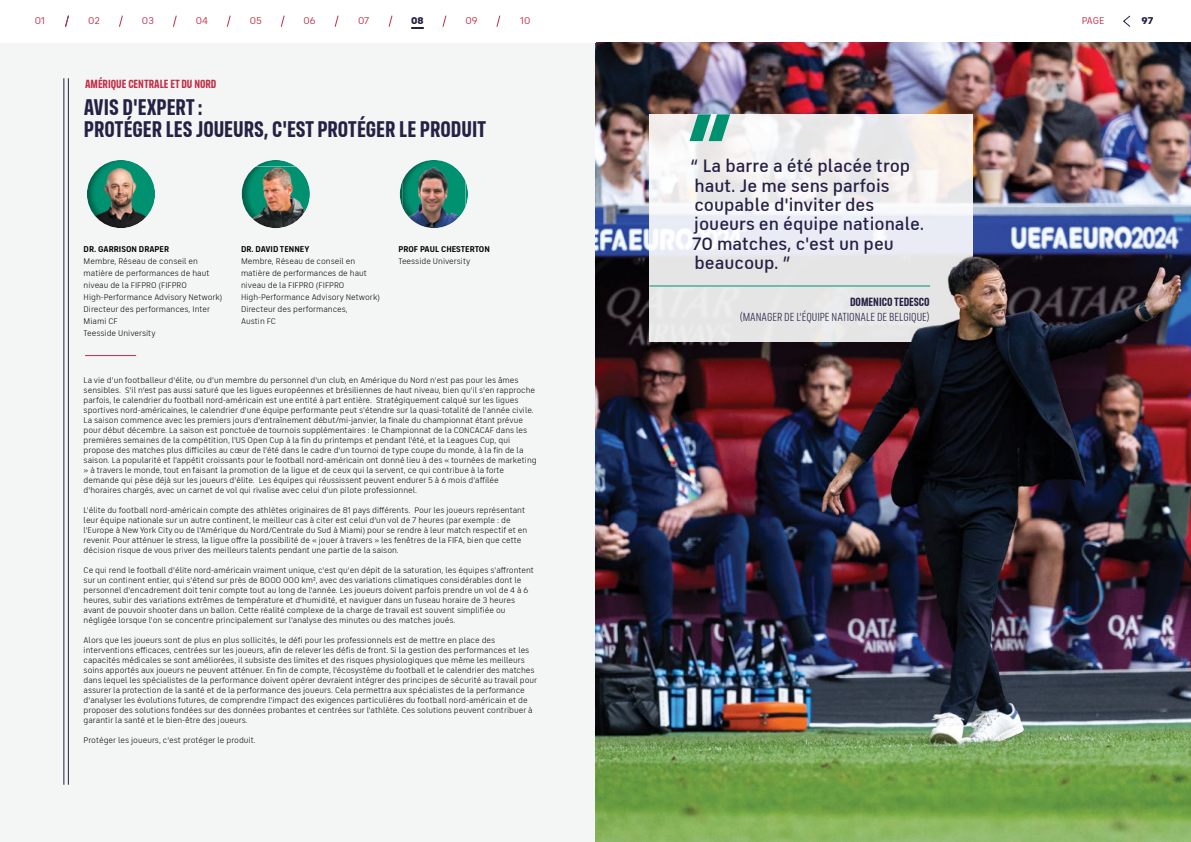
<style>
.page{position:relative;width:1191px;height:842px;background:#fff}
.page>*{position:absolute;margin:0;border:0;box-sizing:border-box;transform-origin:0 0}
.t1{font:700 23px/22px "FS Industrie Cd";color:#252044}
.t2{font:500 18.1px/19.4px "FS Industrie";color:#252044}
.t3{font:12.1px "FS Industrie Cd";color:#252044}
.t4{font:700 12.1px "FS Industrie Cd";color:#252044}
.t5{font:700 12px "FS Industrie Cd";color:#c22d46}
.t6{font:10px "FS Industrie";letter-spacing:-.005em;color:#c22d46}
.t7{font:900 10px "FS Industrie";color:#252044}
.t8{font:8.5px/10px "FS Industrie";color:#000}
.t9{font:700 8.5px "FS Industrie";color:#000}
</style>
<div class="page">
<div style="left:0;top:43px;width:595px;height:799px;background:#f4f5f5"></div>
<hr style="left:68px;top:78px;width:1px;height:707px;background:#252044">
<hr style="left:63px;top:78px;width:1px;height:707px;background:#252044">
<hr style="left:85px;top:355px;width:51px;height:1px;background:#c22d46">
<img style="left:595px;top:43px;width:308px;height:799px">
<svg style="left:649px;top:114px;width:254px;height:228px;fill:#e9ebeb"></svg>
<svg style="left:689px;top:114px;width:41px;height:27px"></svg>
<hr style="left:649px;top:285px;width:281px;height:1px;background:#009270">
<img style="left:903px;top:43px;width:288px;height:799px">
<div style="left:79px;top:151px;width:85px;height:77px;background:#000;opacity:.33"></div>
<div style="left:233px;top:151px;width:86px;height:77px;background:#000;opacity:.33"></div>
<div style="left:391px;top:151px;width:86px;height:77px;background:#000;opacity:.33"></div>
<svg style="left:65px;top:15px;width:4px;height:12px"></svg>
<svg style="left:119px;top:15px;width:4px;height:12px"></svg>
<svg style="left:173px;top:15px;width:4px;height:12px"></svg>
<svg style="left:226px;top:15px;width:5px;height:12px"></svg>
<svg style="left:280px;top:15px;width:5px;height:12px"></svg>
<svg style="left:334px;top:15px;width:5px;height:12px"></svg>
<svg style="left:411px;top:27px;width:13px;height:2px"></svg>
<svg style="left:388px;top:15px;width:5px;height:12px"></svg>
<svg style="left:442px;top:15px;width:5px;height:12px"></svg>
<svg style="left:496px;top:15px;width:5px;height:12px"></svg>
<svg style="left:1123px;top:15px;width:8px;height:12px"></svg>
<p class="t6" style="left:35px;top:15px;width:12px">01</p>
<p class="t6" style="left:88px;top:15px;width:13px">02</p>
<p class="t6" style="left:142px;top:15px;width:14px">03</p>
<p class="t6" style="left:196px;top:15px;width:14px">04</p>
<p class="t6" style="left:250px;top:15px;width:13px">05</p>
<p class="t6" style="left:303px;top:15px;width:14px">06</p>
<p class="t6" style="left:358px;top:15px;width:13px">07</p>
<p class="t7" style="left:411px;top:14px;width:14px">08</p>
<p class="t6" style="left:465px;top:15px;width:14px">09</p>
<p class="t6" style="left:520px;top:15px;width:12px">10</p>
<p class="t6" style="left:1081px;top:15px;width:24px">PAGE</p>
<p class="t7" style="left:1141px;top:14px;width:13px">97</p>
<h3 class="t5" style="left:85px;top:77px;width:133px">AMÉRIQUE CENTRALE ET DU NORD</h3>
<h1 class="t1" style="left:84px;top:96px;width:404px">AVIS D'EXPERT :<br>PROTÉGER LES JOUEURS, C'EST PROTÉGER LE PRODUIT</h1>
<p class="t9" style="left:84px;top:244px;width:87px">DR. GARRISON DRAPER</p>
<p class="t8" style="left:84px;top:255px;width:140px;line-height:12px">Membre, Réseau de conseil en matière de performances de haut niveau de la FIFPRO (FIFPRO<br>High-Performance Advisory Network)<br>Directeur des performances, Inter<br>Miami CF<br>Teesside University</p>
<p class="t9" style="left:241px;top:244px;width:70px">DR. DAVID TENNEY</p>
<p class="t8" style="left:241px;top:255px;width:140px;line-height:12px">Membre, Réseau de conseil en matière de performances de haut niveau de la FIFPRO (FIFPRO<br>High-Performance Advisory Network)<br>Directeur des performances,<br>Austin FC</p>
<p class="t9" style="left:398px;top:244px;width:93px">PROF PAUL CHESTERTON</p>
<p class="t8" style="left:398px;top:256px;width:73px">Teesside University</p>
<p class="t8" style="left:84px;top:375px;width:454px">La vie d'un footballeur d'élite, ou d'un membre du personnel d'un club, en Amérique du Nord n'est pas pour les âmes sensibles. S’il n’est pas aussi saturé que les ligues européennes et brésiliennes de haut niveau, bien qu'il s'en rapproche parfois, le calendrier du football nord-américain est une entité à part entière. Stratégiquement calqué sur les ligues sportives nord-américaines, le calendrier d'une équipe performante peut s'étendre sur la quasi-totalité de l'année civile.<br>La saison commence avec les premiers jours d'entraînement début/mi-janvier, la finale du championnat étant prévue pour début décembre. La saison est ponctuée de tournois supplémentaires : le Championnat de la CONCACAF dans les premières semaines de la compétition, l'US Open Cup à la fin du printemps et pendant l'été, et la Leagues Cup, qui propose des matches plus difficiles au cœur de l'été dans le cadre d'un tournoi de type coupe du monde, à la fin de la saison. La popularité et l'appétit croissants pour le football nord-américain ont donné lieu à des « tournées de marketing » à travers le monde, tout en faisant la promotion de la ligue et de ceux qui la servent, ce qui contribue à la forte demande qui pèse déjà sur les joueurs d'élite. Les équipes qui réussissent peuvent endurer 5 à 6 mois d'affilée d'horaires chargés, avec un carnet de vol qui rivalise avec celui d'un pilote professionnel.</p>
<p class="t8" style="left:84px;top:505px;width:445px">L'élite du football nord-américain compte des athlètes originaires de 81 pays différents. Pour les joueurs représentant leur équipe nationale sur un autre continent, le meilleur cas à citer est celui d’un vol de 7 heures (par exemple : de l'Europe à New York City ou de l'Amérique du Nord/Centrale du Sud à Miami) pour se rendre à leur match respectif et en revenir. Pour atténuer le stress, la ligue offre la possibilité de « jouer à travers » les fenêtres de la FIFA, bien que cette décision risque de vous priver des meilleurs talents pendant une partie de la saison.</p>
<p class="t8" style="left:84px;top:565px;width:452px">Ce qui rend le football d'élite nord-américain vraiment unique, c'est qu'en dépit de la saturation, les équipes s'affrontent sur un continent entier, qui s'étend sur près de 8000 000 km², avec des variations climatiques considérables dont le personnel d'encadrement doit tenir compte tout au long de l'année. Les joueurs doivent parfois prendre un vol de 4 à 6 heures, subir des variations extrêmes de température et d'humidité, et naviguer dans un fuseau horaire de 3 heures avant de pouvoir shooter dans un ballon. Cette réalité complexe de la charge de travail est souvent simplifiée ou négligée lorsque l'on se concentre principalement sur l'analyse des minutes ou des matches joués.</p>
<p class="t8" style="left:84px;top:635px;width:455px">Alors que les joueurs sont de plus en plus sollicités, le défi pour les professionnels est de mettre en place des interventions efficaces, centrées sur les joueurs, afin de relever les défis de front. Si la gestion des performances et les capacités médicales se sont améliorées, il subsiste des limites et des risques physiologiques que même les meilleurs soins apportés aux joueurs ne peuvent atténuer. En fin de compte, l'écosystème du football et le calendrier des matches dans lequel les spécialistes de la performance doivent opérer devraient intégrer des principes de sécurité au travail pour assurer la protection de la santé et de la performance des joueurs. Cela permettra aux spécialistes de la performance d'analyser les évolutions futures, de comprendre l'impact des exigences particulières du football nord-américain et de proposer des solutions fondées sur des données probantes et centrées sur l'athlète. Ces solutions peuvent contribuer à garantir la santé et le bien-être des joueurs.</p>
<p class="t8" style="left:84px;top:735px;width:174px">Protéger les joueurs, c'est protéger le produit.</p>
<h2 class="t2" style="left:691px;top:156px;width:235px">“ La barre a été placée trop haut. Je me sens parfois coupable d'inviter des joueurs en équipe nationale.<br>70 matches, c'est un peu beaucoup. ”</h2>
<h3 class="t4" style="left:850px;top:294px;width:81px">DOMENICO TEDESCO</h3>
<h3 class="t3" style="left:740px;top:310px;width:191px">(MANAGER DE L'ÉQUIPE NATIONALE DE BELGIQUE)</h3>
</div>
